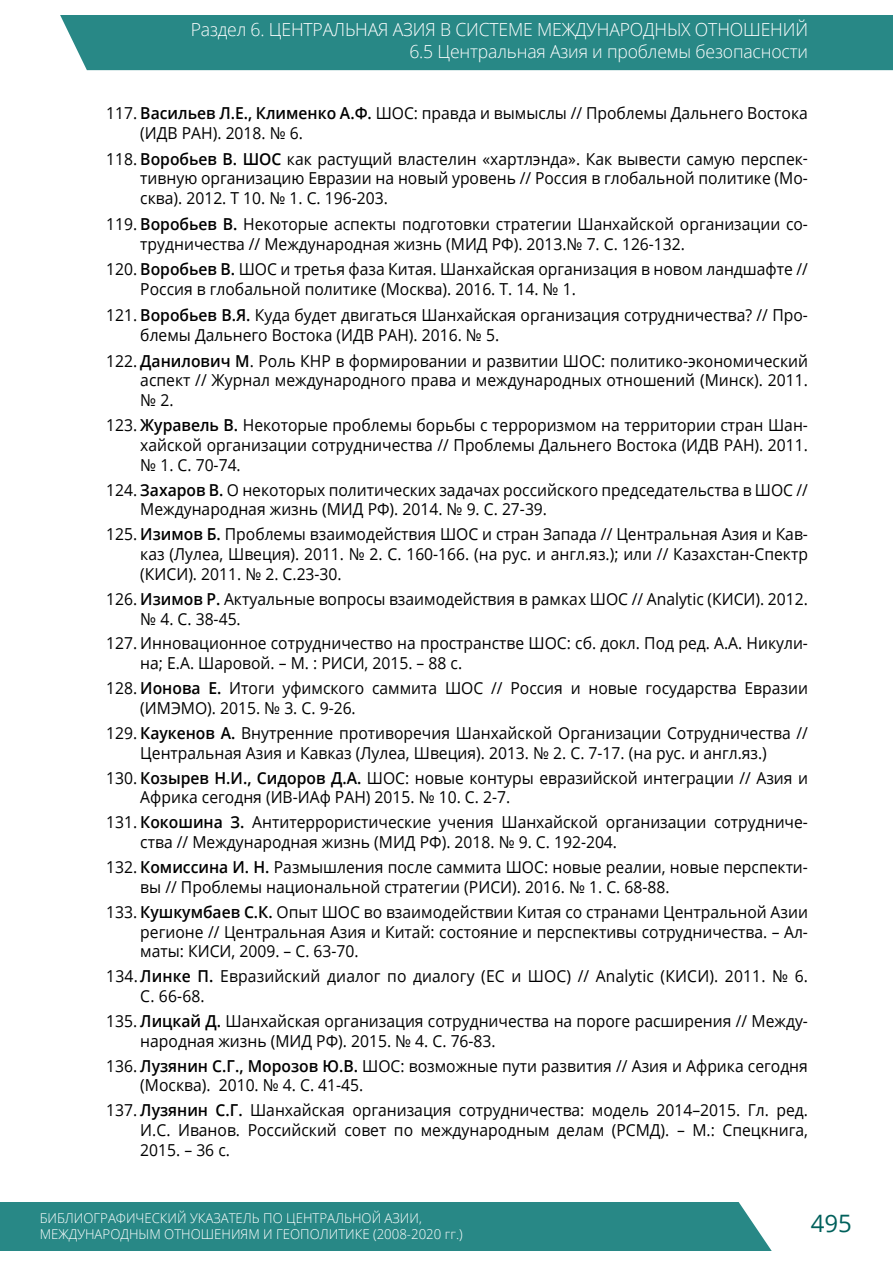
<style>
.page{position:relative;width:893px;height:1263px;background:#fff}
.page>*{position:absolute;margin:0;border:0;box-sizing:border-box;transform-origin:0 0}
.t1{font:24px "Open Sans";color:#00605b}
.t2{font:300 18px/21.6px "Open Sans";letter-spacing:-.01em;color:#fff;text-align:right}
.t3{font:16.5px/19.8px "Open Sans";color:#000;scale:.95 1}
.t4{font:300 13.5px/16.2px "Open Sans";color:#fff}
.s1{font-weight:600}
</style>
<div class="page">
<div style="left:0;top:1202px;width:893px;height:48px;background:#288886"></div>
<svg style="left:735px;top:1202px;width:158px;height:49px;background:#e3efef"></svg>
<div style="left:60px;top:15px;width:833px;height:55px;background:#288886"></div>
<p class="t2" style="left:191px;top:18px;width:619px">Раздел 6. ЦЕНТРАЛЬНАЯ АЗИЯ В СИСТЕМЕ МЕЖДУНАРОДНЫХ ОТНОШЕНИЙ<br>6.5 Центральная Азия и проблемы безопасности</p>
<p class="t3" style="left:140px;top:103px;width:704px;text-indent:-34px">117. <span class="s1">Васильев Л.Е., Клименко А.Ф.</span> ШОС: правда и вымыслы // Проблемы Дальнего Востока (ИДВ РАН). 2018. № 6.</p>
<p class="t3" style="left:140px;top:148px;width:704px;text-align:justify;text-indent:-34px">118. <span class="s1">Воробьев В. ШОС</span> как растущий властелин «хартлэнда». Как вывести самую перспек&shy;тивную организацию Евразии на новый уровень // Россия в глобальной политике (Мо&shy;сква). 2012. Т 10. № 1. С. 196-203.</p>
<p class="t3" style="left:140px;top:214px;width:704px;text-indent:-34px">119. <span class="s1">Воробьев В.</span> Некоторые аспекты подготовки стратегии Шанхайской организации со&shy;трудничества // Международная жизнь (МИД РФ). 2013.№ 7. C. 126-132.</p>
<p class="t3" style="left:140px;top:259px;width:704px;text-indent:-34px">120. <span class="s1">Воробьев В.</span> ШОС и третья фаза Китая. Шанхайская организация в новом ландшафте //<br>Россия в глобальной политике (Москва). 2016. Т. 14. № 1.</p>
<p class="t3" style="left:140px;top:305px;width:704px;text-indent:-34px">121. <span class="s1">Воробьев В.Я.</span> Куда будет двигаться Шанхайская организация сотрудничества? // Про&shy;блемы Дальнего Востока (ИДВ РАН). 2016. № 5.</p>
<p class="t3" style="left:140px;top:350px;width:704px;text-align:justify;text-indent:-34px">122. <span class="s1">Данилович М</span>. Роль КНР в формировании и развитии ШОС: политико-экономический аспект // Журнал международного права и международных отношений (Минск). 2011. № 2.</p>
<p class="t3" style="left:140px;top:415px;width:704px;text-align:justify;text-indent:-34px">123. <span class="s1">Журавель В.</span> Некоторые проблемы борьбы с терроризмом на территории стран Шан&shy;хайской организации сотрудничества // Проблемы Дальнего Востока (ИДВ РАН). 2011. № 1. С. 70-74.</p>
<p class="t3" style="left:140px;top:479px;width:704px;text-indent:-34px">124. <span class="s1">Захаров В.</span> О некоторых политических задачах российского председательства в ШОС //<br>Международная жизнь (МИД РФ). 2014. № 9. C. 27-39.</p>
<p class="t3" style="left:140px;top:524px;width:704px;text-align:justify;text-indent:-34px">125. <span class="s1">Изимов Б.</span> Проблемы взаимодействия ШОС и стран Запада // Центральная Азия и Кав&shy;каз (Лулеа, Швеция). 2011. № 2. С. 160-166. (на рус. и англ.яз.); или // Казахстан-Спектр (КИСИ). 2011. № 2. С.23-30.</p>
<p class="t3" style="left:140px;top:588px;width:704px;text-indent:-34px">126. <span class="s1">Изимов Р.</span> Актуальные вопросы взаимодействия в рамках ШОС // Analytic (КИСИ). 2012. № 4. С. 38-45.</p>
<p class="t3" style="left:140px;top:633px;width:704px;text-indent:-34px">127. Инновационное сотрудничество на пространстве ШОС: сб. докл. Под ред. А.А. Никули&shy;на; Е.А. Шаровой. – М. : РИСИ, 2015. – 88 с.</p>
<p class="t3" style="left:140px;top:678px;width:704px;text-indent:-34px">128. <span class="s1">Ионова Е.</span> Итоги уфимского саммита ШОС // Россия и новые государства Евразии (ИМЭМО). 2015. № 3. С. 9-26.</p>
<p class="t3" style="left:106px;top:722px;width:740px;text-align:center">129. <span class="s1">Каукенов А.</span> Внутренние противоречия Шанхайской Организации Сотрудничества //<br>Центральная Азия и Кавказ (Лулеа, Швеция). 2013. № 2. С. 7-17. (на рус. и англ.яз.)</p>
<p class="t3" style="left:140px;top:767px;width:704px;text-indent:-34px">130. <span class="s1">Козырев Н.И., Сидоров Д.А.</span> ШОС: новые контуры евразийской интеграции // Азия и<br>Африка сегодня (ИВ-ИАф РАН) 2015. № 10. C. 2-7.</p>
<p class="t3" style="left:140px;top:812px;width:704px;text-indent:-34px">131. <span class="s1">Кокошина З.</span> Антитеррористические учения Шанхайской организации сотрудниче&shy;ства // Международная жизнь (МИД РФ). 2018. № 9. C. 192-204.</p>
<p class="t3" style="left:140px;top:857px;width:704px;text-indent:-34px">132. <span class="s1">Комиссина И. Н.</span> Размышления после саммита ШОС: новые реалии, новые перспекти&shy;вы // Проблемы национальной стратегии (РИСИ). 2016. № 1. С. 68-88.</p>
<p class="t3" style="left:140px;top:901px;width:704px;text-align:justify;text-indent:-34px">133. <span class="s1">Кушкумбаев С.К.</span> Опыт ШОС во взаимодействии Китая со странами Центральной Азии регионе // Центральная Азия и Китай: состояние и перспективы сотрудничества. – Ал&shy;маты: КИСИ, 2009. – С. 63-70.</p>
<p class="t3" style="left:140px;top:966px;width:704px;text-indent:-34px">134. <span class="s1">Линке П.</span> Евразийский диалог по диалогу (ЕС и ШОС) // Analytic (КИСИ). 2011. № 6.<br>С. 66-68.</p>
<p class="t3" style="left:140px;top:1011px;width:704px;text-indent:-34px">135. <span class="s1">Лицкай Д.</span> Шанхайская организация сотрудничества на пороге расширения // Между&shy;народная жизнь (МИД РФ). 2015. № 4. C. 76-83.</p>
<p class="t3" style="left:140px;top:1055px;width:704px;text-indent:-34px">136. <span class="s1">Лузянин С.Г., Морозов Ю.В.</span> ШОС: возможные пути развития // Азия и Африка сегодня (Москва). 2010. № 4. C. 41-45.</p>
<p class="t3" style="left:140px;top:1100px;width:704px;text-align:justify;text-indent:-34px">137. <span class="s1">Лузянин С.Г.</span> Шанхайская организация сотрудничества: модель 2014–2015. Гл. ред.<br>И.С. Иванов. Российский совет по международным делам (РСМД). – М.: Спецкнига, 2015. – 36 с.</p>
<p class="t4" style="left:40px;top:1210px;width:425px">БИБЛИОГРАФИЧЕСКИЙ УКАЗАТЕЛЬ ПО ЦЕНТРАЛЬНОЙ АЗИИ,<br>МЕЖДУНАРОДНЫМ ОТНОШЕНИЯМ И ГЕОПОЛИТИКЕ (2008-2020 гг.)</p>
<h1 class="t1" style="left:811px;top:1206px;width:43px">495</h1>
</div>
